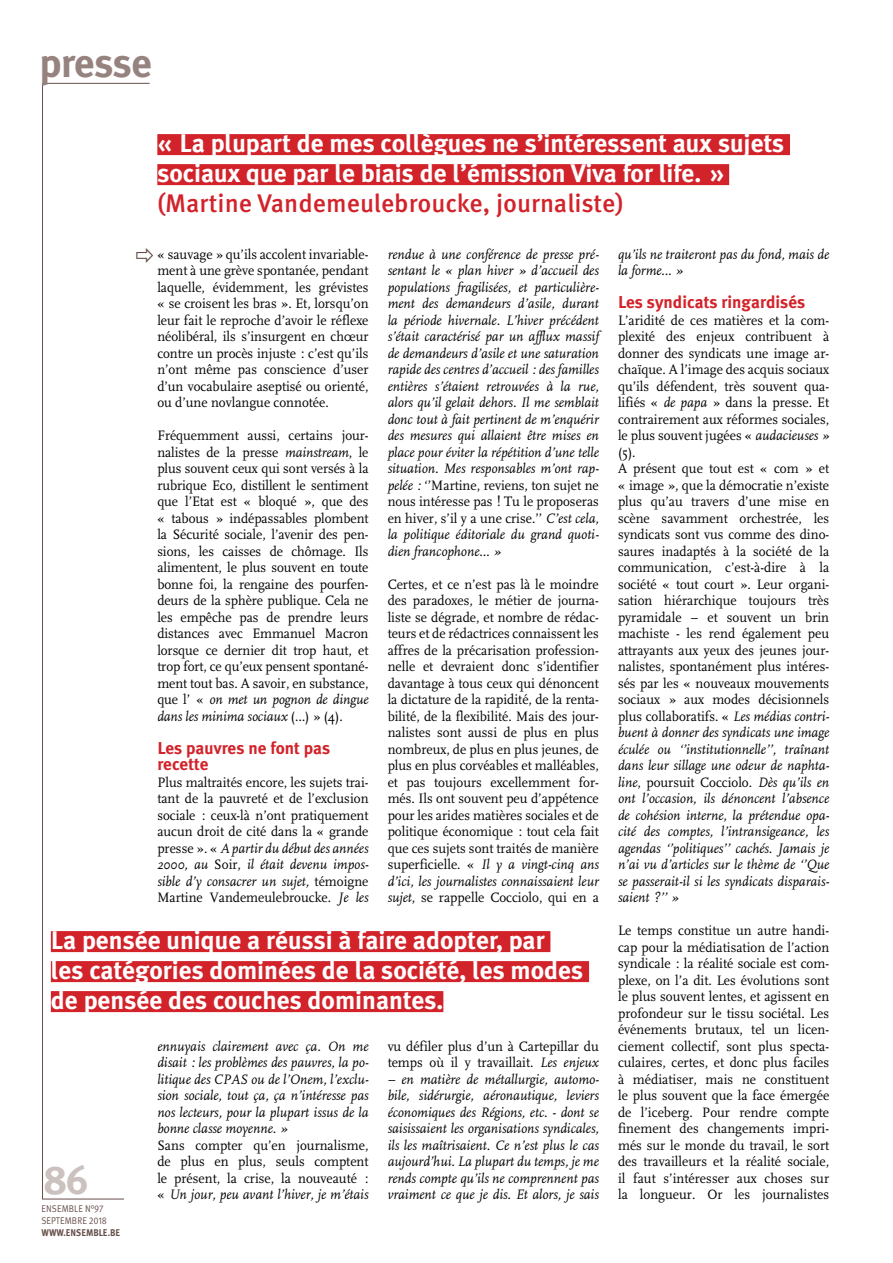
<style>
.page{position:relative;width:893px;height:1263px;background:#fff}
.page>*{position:absolute;margin:0;border:0;box-sizing:border-box;transform-origin:0 0}
.t1{font:700 40.5px "Meta Plus";letter-spacing:-.015em;color:#96837f}
.t2{font:40.5px "Meta Plus Bold Caps";color:#cbc1be}
.t3{font:700 25.5px/30px "Meta Plus";color:#fff}
.t4{font:500 25.5px "Meta Pro";color:#d2232a}
.t5{font:700 17.25px/16.5px "Meta Plus";color:#d2232a}
.t6{font:14.25px/16.5px "FF Scala";color:#000;text-align:justify;scale:.95 1}
.t7{font:italic 14.25px/16.5px "FF Scala";color:#000;text-align:justify;scale:.95 1}
.t8{font:9.75px/12px "Meta Pro";letter-spacing:.01em;color:#664f4b;scale:.9 1}
.t9{font:700 9.75px "Meta Plus";color:#664f4b;scale:.9 1}
.s1{font-style:italic}
.s2{font-style:normal}
</style>
<div class="page">
<svg style="left:42px;top:83px;width:108px;height:1116px"></svg>
<div style="left:51px;top:931px;width:499px;height:21px;background:#d2232a"></div>
<div style="left:51px;top:961px;width:538px;height:21px;background:#d2232a"></div>
<div style="left:51px;top:991px;width:392px;height:21px;background:#d2232a"></div>
<div style="left:157px;top:134px;width:633px;height:21px;background:#d2232a"></div>
<div style="left:157px;top:164px;width:572px;height:21px;background:#d2232a"></div>
<svg style="left:136px;top:248px;width:14px;height:14px"></svg>
<h1 class="t1" style="left:40px;top:39px;width:114px">presse</h1>
<h2 class="t3" style="left:157px;top:128px;width:628px">« La plupart de mes collègues ne s’intéressent aux sujets sociaux que par le biais de l’émission Viva for life. »</h2>
<h2 class="t4" style="left:157px;top:187px;width:468px">(Martine Vandemeulebroucke, journaliste)</h2>
<p class="t6" style="left:157px;top:246px;width:224px">« sauvage » qu’ils accolent invariable&shy;ment à une grève spontanée, pendant laquelle, évidemment, les grévistes « se croisent les bras ». Et, lorsqu’on leur fait le reproche d’avoir le réflexe néolibéral, ils s’insurgent en chœur contre un procès injuste : c’est qu’ils n’ont même pas conscience d’user d’un vocabulaire aseptisé ou orienté, ou d’une novlangue connotée.</p>
<p class="t6" style="left:157px;top:427px;width:224px">Fréquemment aussi, certains jour&shy;nalistes de la presse <span class="s1">mainstream</span>, le plus souvent ceux qui sont versés à la rubrique Eco, distillent le sentiment que l’Etat est « bloqué », que des « tabous » indépassables plombent la Sécurité sociale, l’avenir des pen&shy;sions, les caisses de chômage. Ils alimentent, le plus souvent en toute bonne foi, la rengaine des pourfen&shy;deurs de la sphère publique. Cela ne les empêche pas de prendre leurs distances avec Emmanuel Macron lorsque ce dernier dit trop haut, et trop fort, ce qu’eux pensent spontané&shy;ment tout bas. A savoir, en substance, que l’ « <span class="s1">on met un pognon de dingue dans les minima sociaux</span> (…) » (4).</p>
<p class="t5" style="left:157px;top:739px;width:175px">Les pauvres ne font pas recette</p>
<p class="t6" style="left:157px;top:774px;width:224px">Plus maltraités encore, les sujets trai&shy;tant de la pauvreté et de l’exclusion sociale : ceux-là n’ont pratiquement aucun droit de cité dans la « grande presse ». « <span class="s1">A partir du début des années 2000, au</span> Soir, <span class="s1">il était devenu impos&shy;sible d’y consacrer un sujet,</span> témoigne Martine Vandemeulebroucke. <span class="s1">Je les</span></p>
<p class="t7" style="left:388px;top:246px;width:224px">rendue à une conférence de presse pré&shy;sentant le « plan hiver » d’accueil des populations fragilisées, et particulière&shy;ment des demandeurs d’asile, durant la période hivernale. L’hiver précédent s’était caractérisé par un afflux massif de demandeurs d’asile et une saturation rapide des centres d’accueil : des familles entières s’étaient retrouvées à la rue, alors qu’il gelait dehors. Il me semblait donc tout à fait pertinent de m’enquérir des mesures qui allaient être mises en place pour éviter la répétition d’une telle situation. Mes responsables m’ont rap&shy;pelée : <span class="s2">‘’Martine, reviens, ton sujet ne nous intéresse pas ! Tu le proposeras en hiver, s’il y a une crise.’’</span> C’est cela, la politique éditoriale du grand quoti&shy;dien francophone… »</p>
<p class="t6" style="left:388px;top:576px;width:224px">Certes, et ce n’est pas là le moindre des paradoxes, le métier de journa&shy;liste se dégrade, et nombre de rédac&shy;teurs et de rédactrices connaissent les affres de la précarisation profession&shy;nelle et devraient donc s’identifier davantage à tous ceux qui dénoncent la dictature de la rapidité, de la renta&shy;bilité, de la flexibilité. Mais des jour&shy;nalistes sont aussi de plus en plus nombreux, de plus en plus jeunes, de plus en plus corvéables et malléables, et pas toujours excellemment for&shy;més. Ils ont souvent peu d’appétence pour les arides matières sociales et de politique économique : tout cela fait que ces sujets sont traités de manière superficielle. « <span class="s1">Il y a vingt-cinq ans d’ici, les journalistes connaissaient leur sujet</span>, se rappelle Cocciolo, qui en a</p>
<h2 class="t3" style="left:51px;top:925px;width:534px">La pensée unique a réussi à faire adopter, par les catégories dominées de la société, les modes de pensée des couches dominantes.</h2>
<h1 class="t2" style="left:45px;top:1156px;width:45px">86</h1>
<p class="t8" style="left:42px;top:1203px;width:74px">ENSEMBLE N°97<br>SEPTEMBRE 2018</p>
<p class="t9" style="left:41px;top:1227px;width:89px">www.ensemble.be</p>
<p class="t7" style="left:157px;top:1038px;width:224px">ennuyais clairement avec ça. On me disait : les problèmes des pauvres, la po&shy;litique des CPAS ou de l’Onem, l’exclu&shy;sion sociale, tout ça, ça n’intéresse pas nos lecteurs, pour la plupart issus de la bonne classe moyenne. »</p>
<p class="t6" style="left:157px;top:1137px;width:224px">Sans compter qu’en journalisme, de plus en plus, seuls comptent le présent, la crise, la nouveauté : « <span class="s1">Un jour, peu avant l’hiver, je m’étais</span></p>
<p class="t6" style="left:388px;top:1038px;width:224px">vu défiler plus d’un à Cartepillar du temps où il y travaillait. <span class="s1">Les enjeux</span></p>
<p class="t7" style="left:388px;top:1071px;width:224px">– en matière de métallurgie, automo&shy;bile, sidérurgie, aéronautique, leviers économiques des Régions, etc. - dont se saisissaient les organisations syndicales, ils les maîtrisaient. Ce n’est plus le cas aujourd’hui. La plupart du temps, je me rends compte qu’ils ne comprennent pas vraiment ce que je dis. Et alors, je sais</p>
<p class="t7" style="left:618px;top:246px;width:224px">qu’ils ne traiteront pas du fond, mais de la forme… »</p>
<p class="t5" style="left:618px;top:294px;width:189px">Les syndicats ringardisés</p>
<p class="t6" style="left:618px;top:312px;width:224px;text-align:left">L’aridité de ces matières et la com&shy;plexité des enjeux contribuent à donner des syndicats une image ar&shy;chaïque. A l’image des acquis sociaux qu’ils défendent, très souvent qua&shy;lifiés « <span class="s1">de papa</span> » dans la presse. Et contrairement aux réformes sociales, le plus souvent jugées « <span class="s1">audacieuses » </span>(5).<br>A présent que tout est « com » et « image », que la démocratie n’existe plus qu’au travers d’une mise en scène savamment orchestrée, les syndicats sont vus comme des dino&shy;saures inadaptés à la société de la communication, c’est-à-dire à la société « tout court ». Leur organi&shy;sation hiérarchique toujours très pyramidale – et souvent un brin machiste - les rend également peu attrayants aux yeux des jeunes jour&shy;nalistes, spontanément plus intéres&shy;sés par les « nouveaux mouvements sociaux » aux modes décisionnels plus collaboratifs. « <span class="s1">Les médias contri&shy;buent à donner des syndicats une image éculée ou ‘’institutionnelle’’, traînant dans leur sillage une odeur de naphta&shy;line</span>, poursuit Cocciolo. <span class="s1">Dès qu’ils en ont l’occasion, ils dénoncent l’absence de cohésion interne, la prétendue opa&shy;cité des comptes, l’intransigeance, les agendas ‘’politiques’’ cachés. Jamais je n’ai vu d’articles sur le thème de ‘’Que se passerait-il si les syndicats disparais&shy;saient ?’’ »</span></p>
<p class="t6" style="left:618px;top:922px;width:224px">Le temps constitue un autre handi&shy;cap pour la médiatisation de l’action syndicale : la réalité sociale est com&shy;plexe, on l’a dit. Les évolutions sont le plus souvent lentes, et agissent en profondeur sur le tissu sociétal. Les événements brutaux, tel un licen&shy;ciement collectif, sont plus specta&shy;culaires, certes, et donc plus faciles à médiatiser, mais ne constituent le plus souvent que la face émergée de l’iceberg. Pour rendre compte finement des changements impri&shy;més sur le monde du travail, le sort des travailleurs et la réalité sociale, il faut s’intéresser aux choses sur la longueur. Or les journalistes</p>
</div>
